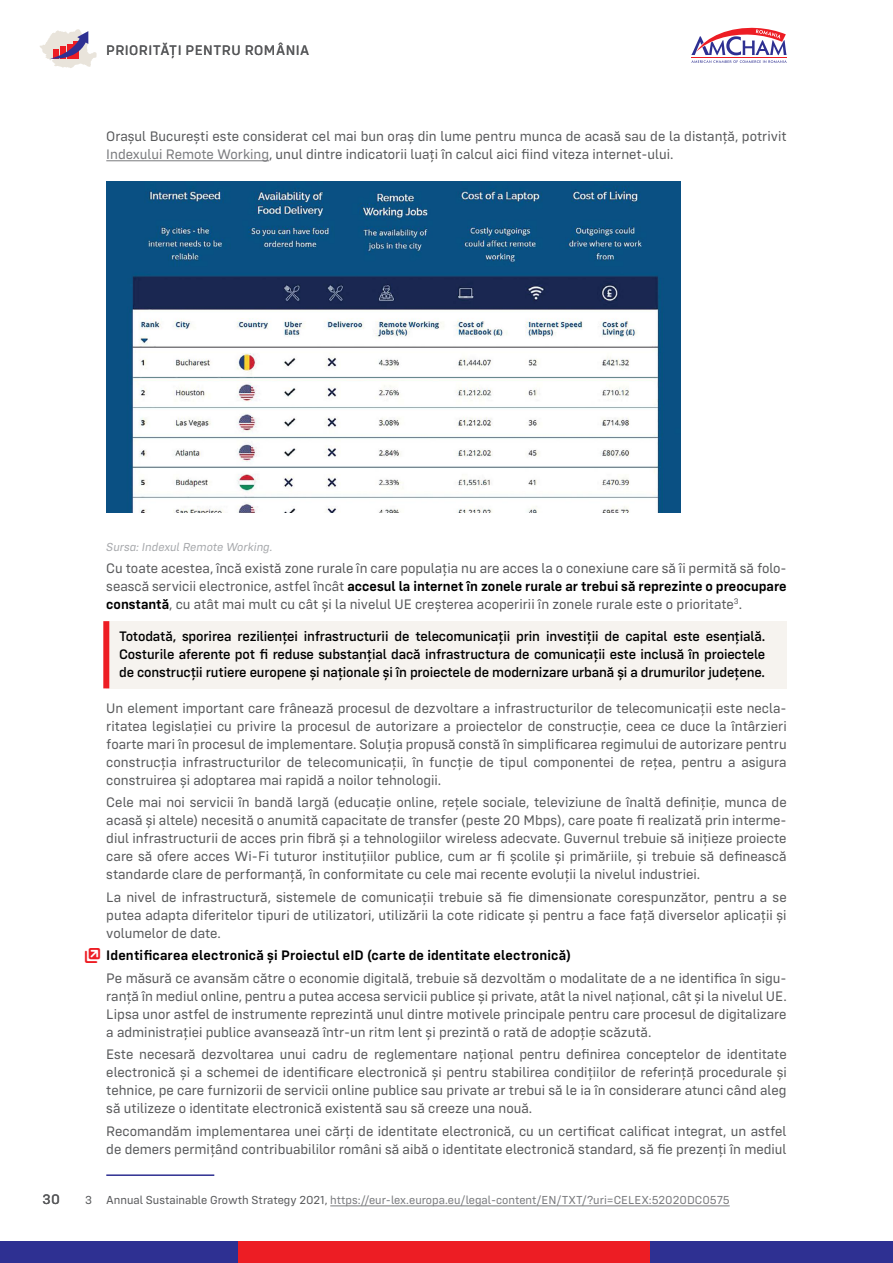
<style>
.page{position:relative;width:893px;height:1263px;background:#fff}
.page>*{position:absolute;margin:0;border:0;box-sizing:border-box;transform-origin:0 0}
.t1{font:14.25px/18px "Config";color:#58595b;text-align:justify}
.Resolution{font:500 14.25px/18px "Config";letter-spacing:-.01em;color:#000;text-align:justify}
.t2{font:600 14.25px "Config";letter-spacing:.01em;color:#000}
.t3{font:14.25px "Config Text";letter-spacing:.035em;color:#58595b}
.Footnote_text{font:12px "Config";color:#797a7d}
.Source{font:italic 12px "Config";color:#a7a9ac}
.s1{color:#797a7d}
.s2{font-weight:600;color:#000}
.s3{font-family:"Web Hosting Hub Glyphs";font-weight:400;font-size:15px;color:#ed1d24}
.s4{color:#58595b}
</style>
<div class="page">
<hr style="left:106px;top:160px;width:163px;height:1px;background:#797a7d">
<div style="left:106px;top:621px;width:681px;height:67px;background:#f6f3ef"></div>
<div style="left:103px;top:621px;width:6px;height:67px;background:#ed1d24"></div>
<img style="left:106px;top:182px;width:574px;height:330px">
<hr style="left:106px;top:1174px;width:108px;height:2px;background:#2e3092">
<hr style="left:330px;top:1205px;width:400px;height:1px;background:#797a7d">
<svg style="left:691px;top:27px;width:96px;height:36px"></svg>
<svg style="left:40px;top:29px;width:57px;height:39px"></svg>
<div style="left:0;top:1242px;width:282px;height:21px;background:#2e3092"></div>
<div style="left:649px;top:1242px;width:244px;height:21px;background:#2e3092"></div>
<div style="left:238px;top:1242px;width:411px;height:21px;background:#ed1d24"></div>
<p class="t3" style="left:106px;top:42px;width:205px">PRIORITĂȚI PENTRU ROMÂNIA</p>
<p class="t1" style="left:106px;top:127px;width:682px">Orașul București este considerat cel mai bun oraș din lume pentru munca de acasă sau de la distanță, potrivit<br><span class="s1">Indexului Remote Working</span>, unul dintre indicatorii luați în calcul aici fiind viteza internet-ului.</p>
<p class="t3" style="left:43px;top:1191px;width:19px">30</p>
<p class="Source" style="left:106px;top:540px;width:168px">Sursa: Indexul Remote Working.</p>
<p class="t1" style="left:106px;top:559px;width:682px">Cu toate acestea, încă există zone rurale în care populația nu are acces la o conexiune care să îi permită să folo&shy;sească servicii electronice, astfel încât <span class="s2">accesul la internet în zonele rurale ar trebui să reprezinte o preocupare constantă</span>, cu atât mai mult cu cât și la nivelul UE creșterea acoperirii în zonele rurale este o prioritate<sup>3</sup>.</p>
<p class="Resolution" style="left:119px;top:627px;width:648px">Totodată, sporirea rezilienței infrastructurii de telecomunicații prin investiții de capital este esențială.<br>Costurile aferente pot fi reduse substanțial dacă infrastructura de comunicații este inclusă în proiectele de construcții rutiere europene și naționale și în proiectele de modernizare urbană și a drumurilor județene.</p>
<p class="t1" style="left:106px;top:699px;width:682px">Un element important care frânează procesul de dezvoltare a infrastructurilor de telecomunicații este necla&shy;ritatea legislației cu privire la procesul de autorizare a proiectelor de construcție, ceea ce duce la întârzieri foarte mari în procesul de implementare. Soluția propusă constă în simplificarea regimului de autorizare pentru construcția infrastructurilor de telecomunicații, în funcție de tipul componentei de rețea, pentru a asigura construirea și adoptarea mai rapidă a noilor tehnologii.</p>
<p class="t1" style="left:106px;top:793px;width:682px">Cele mai noi servicii în bandă largă (educație online, rețele sociale, televiziune de înaltă definiție, munca de acasă și altele) necesită o anumită capacitate de transfer (peste 20 Mbps), care poate fi realizată prin interme&shy;diul infrastructurii de acces prin fibră și a tehnologiilor wireless adecvate. Guvernul trebuie să inițieze proiecte care să ofere acces Wi-Fi tuturor instituțiilor publice, cum ar fi școlile și primăriile, și trebuie să definească standarde clare de performanță, în conformitate cu cele mai recente evoluții la nivelul industriei.</p>
<p class="t1" style="left:106px;top:888px;width:682px">La nivel de infrastructură, sistemele de comunicații trebuie să fie dimensionate corespunzător, pentru a se putea adapta diferitelor tipuri de utilizatori, utilizării la cote ridicate și pentru a face față diverselor aplicații și volumelor de date.</p>
<p class="t2" style="left:85px;top:947px;width:488px"><span class="s3">ם</span> Identificarea electronică și Proiectul eID (carte de identitate electronică)</p>
<p class="t1" style="left:106px;top:969px;width:682px">Pe măsură ce avansăm către o economie digitală, trebuie să dezvoltăm o modalitate de a ne identifica în sigu&shy;ranță în mediul online, pentru a putea accesa servicii publice și private, atât la nivel național, cât și la nivelul UE.<br>Lipsa unor astfel de instrumente reprezintă unul dintre motivele principale pentru care procesul de digitalizare a administrației publice avansează într-un ritm lent și prezintă o rată de adopție scăzută.</p>
<p class="t1" style="left:106px;top:1045px;width:682px">Este necesară dezvoltarea unui cadru de reglementare național pentru definirea conceptelor de identitate electronică și a schemei de identificare electronică și pentru stabilirea condițiilor de referință procedurale și tehnice, pe care furnizorii de servicii online publice sau private ar trebui să le ia în considerare atunci când aleg să utilizeze o identitate electronică existentă sau să creeze una nouă.</p>
<p class="t1" style="left:106px;top:1122px;width:682px">Recomandăm implementarea unei cărți de identitate electronică, cu un certificat calificat integrat, un astfel de demers permițând contribuabililor români să aibă o identitate electronică standard, să fie prezenți în mediul</p>
<p class="Footnote_text" style="left:85px;top:1193px;width:646px"><span class="s4">3 Annual Sustainable Growth Strategy 2021,</span> https://eur-lex.europa.eu/legal-content/EN/TXT/?uri=CELEX:52020DC0575</p>
</div>
